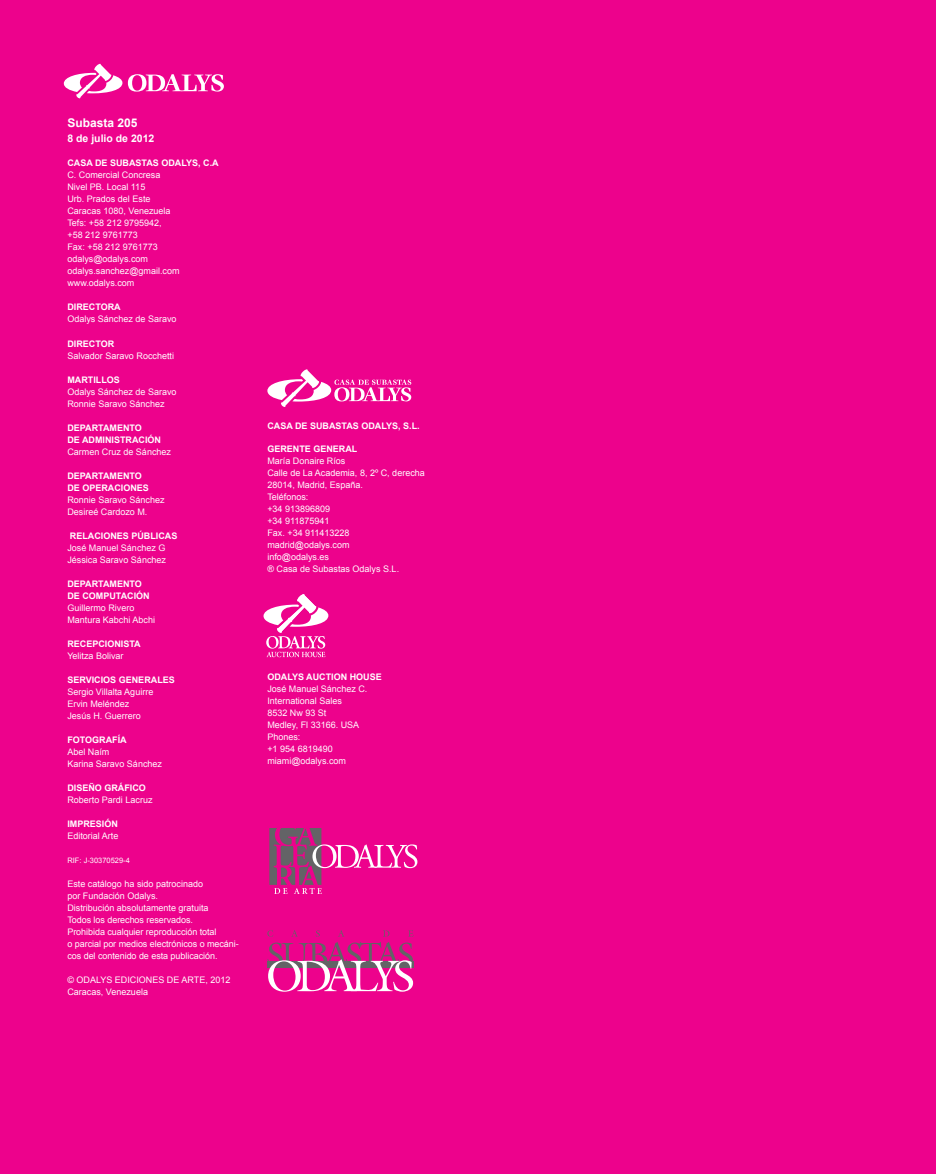
<style>
.page{position:relative;width:936px;height:1174px;background:#fff}
.page>*{position:absolute;margin:0;border:0;box-sizing:border-box;transform-origin:0 0}
.t1{font:700 12px "Arial";color:#fff}
.t2{font:700 10.5px "Arial";color:#fff}
.t3{font:9px/12px "Arial";color:#fff}
.t4{font:700 9px/12px "Arial";color:#fff}
.t5{font:7.5px "Arial";color:#fff}
.s1{font-weight:700}
.s2{font-weight:400}
</style>
<div class="page">
<div style="left:0;top:0;width:935px;height:1174px;background:#ed028c"></div>
<svg style="left:64px;top:63px;width:58px;height:36px"></svg>
<svg style="left:128px;top:74px;width:96px;height:18px"></svg>
<svg style="left:267px;top:369px;width:144px;height:38px"></svg>
<svg style="left:263px;top:594px;width:65px;height:63px"></svg>
<svg style="left:267px;top:930px;width:146px;height:61px"></svg>
<svg style="left:269px;top:828px;width:148px;height:66px"></svg>
<p class="t1" style="left:67px;top:115px;width:72px">Subasta 205</p>
<p class="t2" style="left:67px;top:132px;width:88px">8 de julio de 2012</p>
<p class="t3" style="left:67px;top:157px;width:153px"><span class="s1">CASA DE SUBASTAS ODALYS, C.A<br></span>C. Comercial Concresa<br>Nivel PB. Local 115<br>Urb. Prados del Este<br>Caracas 1080, Venezuela<br>Tefs: +58 212 9795942,<br>+58 212 9761773<br>Fax: +58 212 9761773 odalys@odalys.com odalys.sanchez@gmail.com www.odalys.com</p>
<p class="t3" style="left:67px;top:301px;width:111px"><span class="s1">DIRECTORA<br></span>Odalys Sánchez de Saravo</p>
<p class="t3" style="left:67px;top:337px;width:108px"><span class="s1">DIRECTOR<br></span>Salvador Saravo Rocchetti</p>
<p class="t3" style="left:67px;top:373px;width:111px"><span class="s1">MARTILLOS<br></span>Odalys Sánchez de Saravo<br>Ronnie Saravo Sánchez</p>
<p class="t4" style="left:67px;top:421px;width:105px">DEPARTAMENTO<br>DE ADMINISTRACIÓN<br><span class="s2">Carmen Cruz de Sánchez</span></p>
<p class="t3" style="left:67px;top:469px;width:99px"><span class="s1">DEPARTAMENTO<br>DE OPERACIONES<br></span>Ronnie Saravo Sánchez<br>Desireé Cardozo M.</p>
<p class="t3" style="left:67px;top:529px;width:112px"><span class="s1">RELACIONES PÚBLICAS<br></span>José Manuel Sánchez G<br>Jéssica Saravo Sánchez</p>
<p class="t3" style="left:67px;top:577px;width:89px"><span class="s1">DEPARTAMENTO<br>DE COMPUTACIÓN<br></span>Guillermo Rivero<br>Mantura Kabchi Abchi</p>
<p class="t3" style="left:67px;top:637px;width:75px"><span class="s1">RECEPCIONISTA<br></span>Yelitza Bolivar</p>
<p class="t3" style="left:67px;top:673px;width:109px"><span class="s1">SERVICIOS GENERALES<br></span>Sergio Villalta Aguirre<br>Ervin Meléndez<br>Jesús H. Guerrero</p>
<p class="t3" style="left:67px;top:733px;width:96px"><span class="s1">FOTOGRAFÍA<br></span>Abel Naím<br>Karina Saravo Sánchez</p>
<p class="t3" style="left:67px;top:781px;width:87px"><span class="s1">DISEÑO GRÁFICO<br></span>Roberto Pardi Lacruz</p>
<p class="t3" style="left:67px;top:817px;width:53px"><span class="s1">IMPRESIÓN<br></span>Editorial Arte</p>
<p class="t5" style="left:67px;top:855px;width:64px">RIF: J-30370529-4</p>
<p class="t3" style="left:67px;top:877px;width:173px">Este catálogo ha sido patrocinado<br>por Fundación Odalys.<br>Distribución absolutamente gratuita<br>Todos los derechos reservados.<br>Prohibida cualquier reproducción total<br>o parcial por medios electrónicos o mecáni&shy;cos del contenido de esta publicación.</p>
<p class="t3" style="left:67px;top:973px;width:164px">© ODALYS EDICIONES DE ARTE, 2012<br>Caracas, Venezuela</p>
<p class="t4" style="left:267px;top:419px;width:154px">CASA DE SUBASTAS ODALYS, S.L.</p>
<p class="t3" style="left:267px;top:443px;width:159px"><span class="s1">GERENTE GENERAL<br></span>María Donaire Ríos<br>Calle de La Academia, 8, 2º C, derecha<br>28014, Madrid, España.<br>Teléfonos:<br>+34 913896809<br>+34 911875941<br>Fax. +34 911413228 madrid@odalys.com<br>info@odalys.es<br>® Casa de Subastas Odalys S.L.</p>
<p class="t3" style="left:267px;top:671px;width:116px"><span class="s1">ODALYS AUCTION HOUSE<br></span>José Manuel Sánchez C.<br>International Sales<br>8532 Nw 93 St<br>Medley, Fl 33166. USA<br>Phones:<br>+1 954 6819490 miami@odalys.com</p>
</div>
